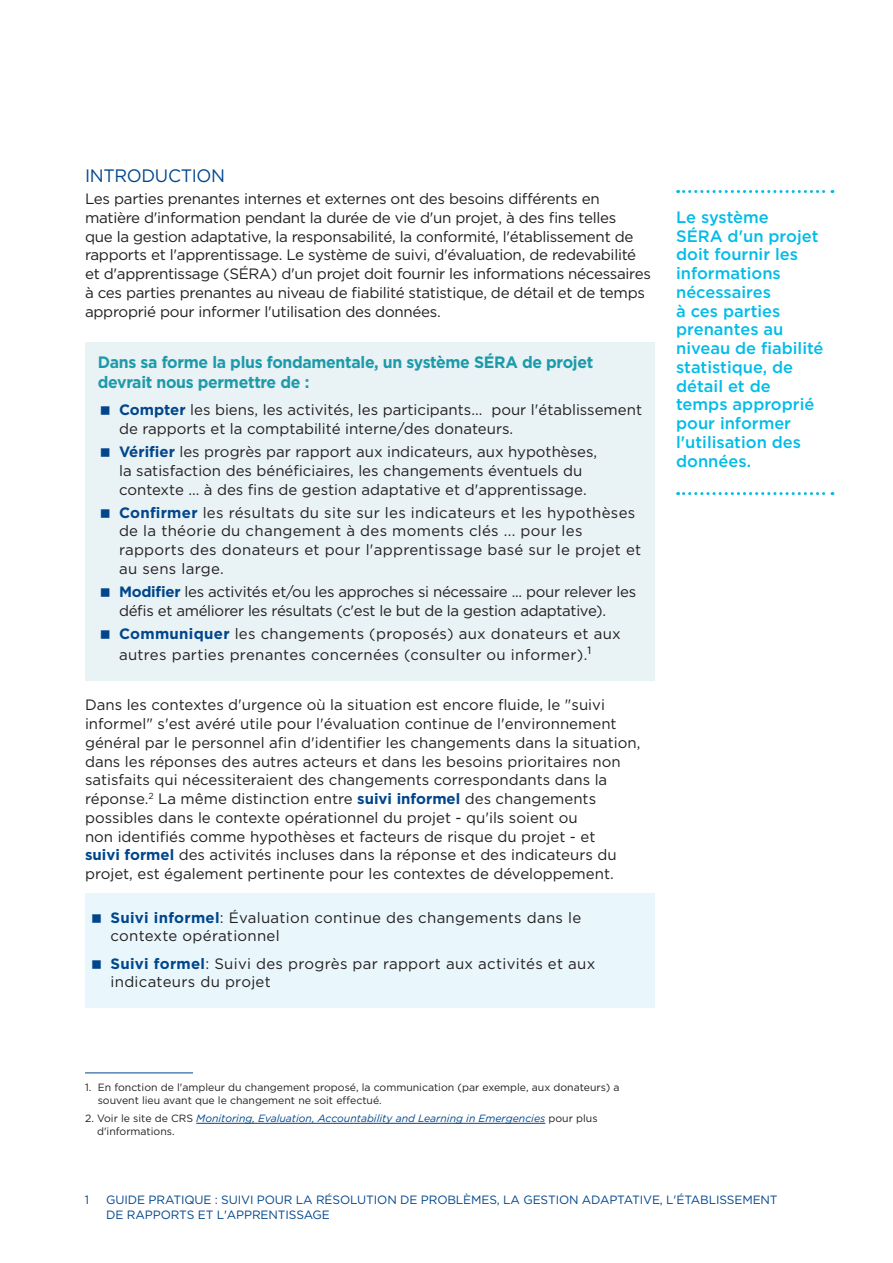
<style>
.page{position:relative;width:893px;height:1263px;background:#fff}
.page>*{position:absolute;margin:0;border:0;box-sizing:border-box;transform-origin:0 0}
.Subhead_Gotham{font:18px "Gotham";letter-spacing:-.02em;color:#01468c}
.Side_box_line_above{font:500 16.5px/18.8px "Gotham";color:#02bce8}
.BOX_heading{font:700 16.5px/19.5px "Gotham";letter-spacing:-.02em;color:#1d9aaa;scale:.96 1}
.Body_1{font:15px/18.8px "Gotham";color:#231f20}
.Body_1-2{font:15px/18.8px "Gotham";letter-spacing:-.02em;color:#231f20}
.Body_1-3{font:15px/18.8px "Gotham";letter-spacing:.02em;color:#231f20}
.t1{font:12px/15px "Gotham";letter-spacing:-.01em;color:#01468c}
.Footnote{font:10.5px/13.5px "Gotham";color:#231f20}
.Footnote-2{font:italic 10.5px/13.5px "Gotham";color:#01468c}
.s1{font-weight:700;color:#01468c}
.s2{font-style:normal;color:#231f20}
</style>
<div class="page">
<div style="left:85px;top:343px;width:570px;height:61px;background:#e9f2f4"></div>
<div style="left:85px;top:395px;width:570px;height:59px;background:#e9f2f4"></div>
<div style="left:85px;top:436px;width:570px;height:79px;background:#e9f2f4"></div>
<div style="left:85px;top:497px;width:570px;height:97px;background:#e9f2f4"></div>
<div style="left:85px;top:576px;width:570px;height:60px;background:#e9f2f4"></div>
<div style="left:85px;top:618px;width:570px;height:62px;background:#e9f2f4"></div>
<div style="left:85px;top:893px;width:570px;height:68px;background:#e9f7fc"></div>
<div style="left:85px;top:948px;width:570px;height:59px;background:#e9f7fc"></div>
<hr style="left:85px;top:1072px;width:108px;height:1px;background:#01468c">
<hr style="left:196px;top:1123px;width:349px;height:1px;background:#01468c">
<svg style="left:678px;top:190px;width:155px;height:3px"></svg>
<svg style="left:678px;top:492px;width:155px;height:3px"></svg>
<p class="Subhead_Gotham" style="left:85px;top:164px;width:142px">INTRODUCTION</p>
<p class="Body_1-2" style="left:85px;top:189px;width:567px">Les parties prenantes internes et externes ont des besoins différents en matière d'information pendant la durée de vie d'un projet, à des fins telles<br>que la gestion adaptative, la responsabilité, la conformité, l'établissement de rapports et l'apprentissage. Le système de suivi, d'évaluation, de redevabilité et d'apprentissage (SÉRA) d'un projet doit fournir les informations nécessaires à ces parties prenantes au niveau de fiabilité statistique, de détail et de temps approprié pour informer l'utilisation des données.</p>
<p class="BOX_heading" style="left:98px;top:353px;width:518px">Dans sa forme la plus fondamentale, un système SÉRA de projet devrait nous permettre de :</p>
<p class="Body_1" style="left:119px;top:400px;width:524px"><span class="s1">Compter</span> les biens, les activités, les participants... pour l'établissement de rapports et la comptabilité interne/des donateurs.</p>
<p class="Body_1" style="left:119px;top:442px;width:480px"><span class="s1">Vérifier</span> les progrès par rapport aux indicateurs, aux hypothèses, la satisfaction des bénéficiaires, les changements éventuels du contexte ... à des fins de gestion adaptative et d'apprentissage.</p>
<p class="Body_1-3" style="left:119px;top:503px;width:524px"><span class="s1">Confirmer</span> les résultats du site sur les indicateurs et les hypothèses de la théorie du changement à des moments clés ... pour les rapports des donateurs et pour l'apprentissage basé sur le projet et au sens large.</p>
<p class="Body_1-2" style="left:119px;top:582px;width:519px"><span class="s1">Modifier</span> les activités et/ou les approches si nécessaire ... pour relever les défis et améliorer les résultats (c'est le but de la gestion adaptative).</p>
<p class="Body_1-3" style="left:119px;top:622px;width:503px;line-height:21.6px"><span class="s1">Communiquer</span> les changements (proposés) aux donateurs et aux autres parties prenantes concernées (consulter ou informer).<sup>1</sup></p>
<p class="Body_1" style="left:85px;top:695px;width:557px">Dans les contextes d'urgence où la situation est encore fluide, le "suivi informel" s'est avéré utile pour l'évaluation continue de l'environnement général par le personnel afin d'identifier les changements dans la situation, dans les réponses des autres acteurs et dans les besoins prioritaires non satisfaits qui nécessiteraient des changements correspondants dans la réponse.<sup>2</sup> La même distinction entre <span class="s1">suivi informel</span> des changements possibles dans le contexte opérationnel du projet - qu'ils soient ou<br>non identifiés comme hypothèses et facteurs de risque du projet - et<br><span class="s1">suivi formel</span> des activités incluses dans la réponse et des indicateurs du projet, est également pertinente pour les contextes de développement.</p>
<p class="Body_1-3" style="left:111px;top:908px;width:472px"><span class="s1">Suivi informel</span>: Évaluation continue des changements dans le contexte opérationnel</p>
<p class="Body_1-3" style="left:111px;top:954px;width:486px"><span class="s1">Suivi formel</span>: Suivi des progrès par rapport aux activités et aux indicateurs du projet</p>
<p class="Side_box_line_above" style="left:676px;top:207px;width:149px">Le système<br>SÉRA d'un projet doit fournir les informations nécessaires<br>à ces parties prenantes au niveau de fiabilité statistique, de détail et de temps approprié pour informer l'utilisation des données.</p>
<p class="Footnote" style="left:98px;top:1080px;width:523px;text-indent:-13px">1. En fonction de l'ampleur du changement proposé, la communication (par exemple, aux donateurs) a souvent lieu avant que le changement ne soit effectué.</p>
<p class="Footnote-2" style="left:97px;top:1111px;width:502px;text-indent:-12px"><span class="s2">2. Voir le site de CRS</span> Monitoring, Evaluation, Accountability and Learning in Emergencies <span class="s2">pour plus d'informations.</span></p>
<p class="t1" style="left:85px;top:1192px;width:6px">1</p>
<p class="t1" style="left:106px;top:1192px;width:673px">GUIDE PRATIQUE : SUIVI POUR LA RÉSOLUTION DE PROBLÈMES, LA GESTION ADAPTATIVE, L'ÉTABLISSEMENT<br>DE RAPPORTS ET L'APPRENTISSAGE</p>
</div>
